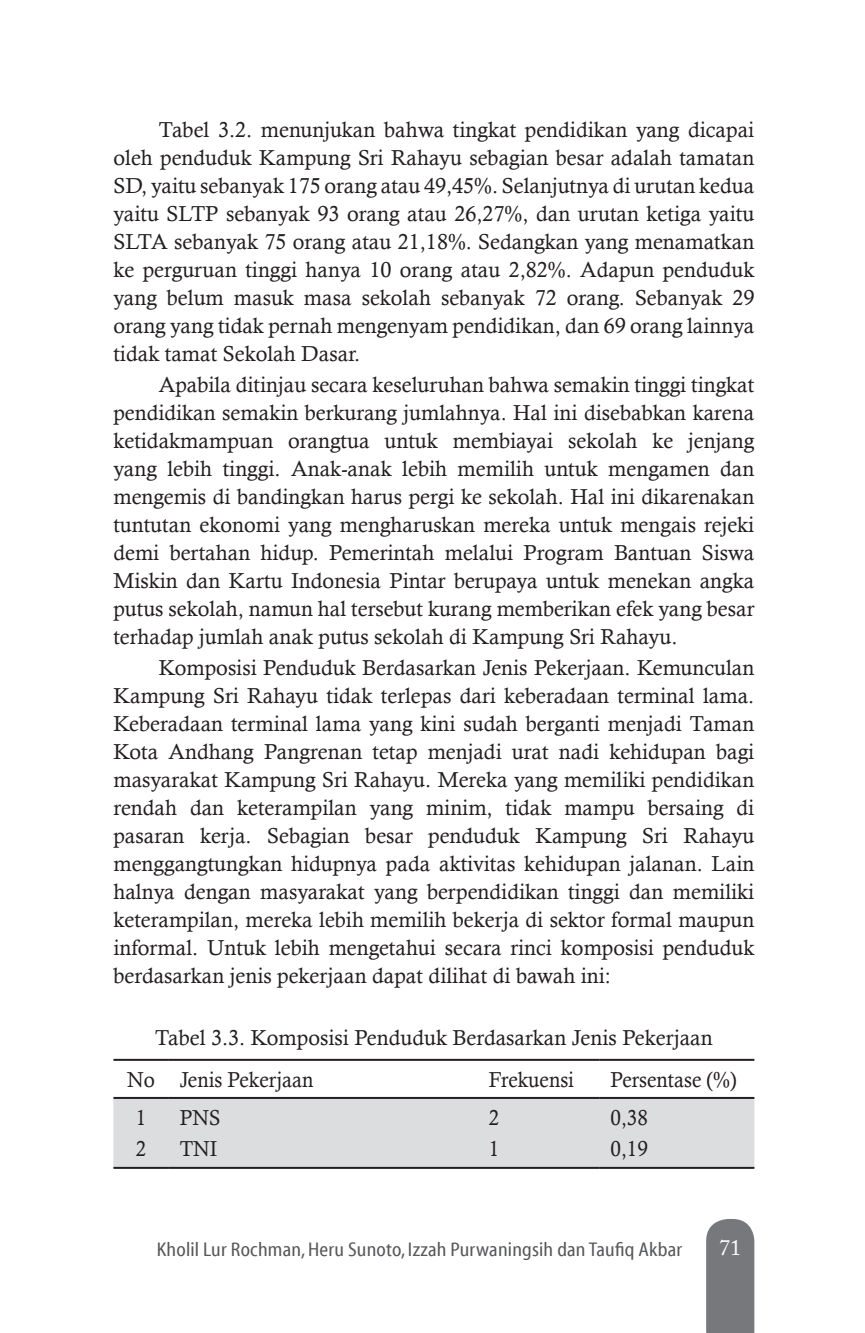
<style>
.page{position:relative;width:865px;height:1333px;background:#fff}
.page>*{position:absolute;margin:0;border:0;box-sizing:border-box;transform-origin:0 0}
.t1{font:22px "Adobe Caslon Pro";color:#fff}
.t2{font:21.6px/28px "Calisto";color:#231f20;text-align:justify}
.t3{font:21.6px/30.8px "Calisto";color:#231f20;scale:.95 1}
.t4{font:20px "Myriad Cn Web";letter-spacing:.01em;color:#57585a}
</style>
<div class="page">
<div style="left:706px;top:1219px;width:48px;height:113px;background:#76787b"></div>
<div style="left:113px;top:1098px;width:641px;height:68px;background:#dcdddf"></div>
<hr style="left:113px;top:1058px;width:56px;height:2px;background:#231f20">
<hr style="left:169px;top:1058px;width:309px;height:2px;background:#231f20">
<hr style="left:478px;top:1058px;width:122px;height:2px;background:#231f20">
<hr style="left:600px;top:1058px;width:154px;height:2px;background:#231f20">
<hr style="left:113px;top:1096px;width:56px;height:2px;background:#231f20">
<hr style="left:169px;top:1096px;width:309px;height:2px;background:#231f20">
<hr style="left:478px;top:1096px;width:122px;height:2px;background:#231f20">
<hr style="left:600px;top:1096px;width:154px;height:2px;background:#231f20">
<hr style="left:113px;top:1166px;width:56px;height:2px;background:#231f20">
<hr style="left:169px;top:1166px;width:309px;height:2px;background:#231f20">
<hr style="left:478px;top:1166px;width:122px;height:2px;background:#231f20">
<hr style="left:600px;top:1166px;width:154px;height:2px;background:#231f20">
<p class="t2" style="left:113px;top:116px;width:642px;text-indent:45px">Tabel 3.2. menunjukan bahwa tingkat pendidikan yang dicapai oleh penduduk Kampung Sri Rahayu sebagian besar adalah tamatan SD, yaitu sebanyak 175 orang atau 49,45%. Selanjutnya di urutan kedua yaitu SLTP sebanyak 93 orang atau 26,27%, dan urutan ketiga yaitu SLTA sebanyak 75 orang atau 21,18%. Sedangkan yang menamatkan ke perguruan tinggi hanya 10 orang atau 2,82%. Adapun penduduk yang belum masuk masa sekolah sebanyak 72 orang. Sebanyak 29 orang yang tidak pernah mengenyam pendidikan, dan 69 orang lainnya tidak tamat Sekolah Dasar.</p>
<p class="t2" style="left:113px;top:370px;width:642px;text-indent:45px">Apabila ditinjau secara keseluruhan bahwa semakin tinggi tingkat pendidikan semakin berkurang jumlahnya. Hal ini disebabkan karena ketidakmampuan orangtua untuk membiayai sekolah ke jenjang yang lebih tinggi. Anak-anak lebih memilih untuk mengamen dan mengemis di bandingkan harus pergi ke sekolah. Hal ini dikarenakan tuntutan ekonomi yang mengharuskan mereka untuk mengais rejeki demi bertahan hidup. Pemerintah melalui Program Bantuan Siswa Miskin dan Kartu Indonesia Pintar berupaya untuk menekan angka putus sekolah, namun hal tersebut kurang memberikan efek yang besar terhadap jumlah anak putus sekolah di Kampung Sri Rahayu.</p>
<p class="t2" style="left:113px;top:653px;width:642px;text-indent:45px">Komposisi Penduduk Berdasarkan Jenis Pekerjaan. Kemunculan Kampung Sri Rahayu tidak terlepas dari keberadaan terminal lama.<br>Keberadaan terminal lama yang kini sudah berganti menjadi Taman Kota Andhang Pangrenan tetap menjadi urat nadi kehidupan bagi masyarakat Kampung Sri Rahayu. Mereka yang memiliki pendidikan rendah dan keterampilan yang minim, tidak mampu bersaing di pasaran kerja. Sebagian besar penduduk Kampung Sri Rahayu menggangtungkan hidupnya pada aktivitas kehidupan jalanan. Lain halnya dengan masyarakat yang berpendidikan tinggi dan memiliki keterampilan, mereka lebih memilih bekerja di sektor formal maupun informal. Untuk lebih mengetahui secara rinci komposisi penduduk berdasarkan jenis pekerjaan dapat dilihat di bawah ini:</p>
<p class="t2" style="left:127px;top:1016px;width:587px;line-height:41.6px;text-indent:28px">Tabel 3.3. Komposisi Penduduk Berdasarkan Jenis Pekerjaan<br>No Jenis Pekerjaan</p>
<p class="t3" style="left:489px;top:1063px;width:91px">Frekuensi</p>
<p class="t3" style="left:610px;top:1063px;width:134px">Persentase (%)</p>
<p class="t3" style="left:136px;top:1101px;width:13px">1<br>2</p>
<p class="t3" style="left:180px;top:1101px;width:44px">PNS<br>TNI</p>
<p class="t3" style="left:489px;top:1101px;width:13px">2<br>1</p>
<p class="t3" style="left:610px;top:1101px;width:41px">0,38<br>0,19</p>
<p class="t4" style="left:157px;top:1238px;width:527px">Kholil Lur Rochman, Heru Sunoto, Izzah Purwaningsih dan Taufiq Akbar</p>
<p class="t1" style="left:719px;top:1234px;width:23px">71</p>
</div>
